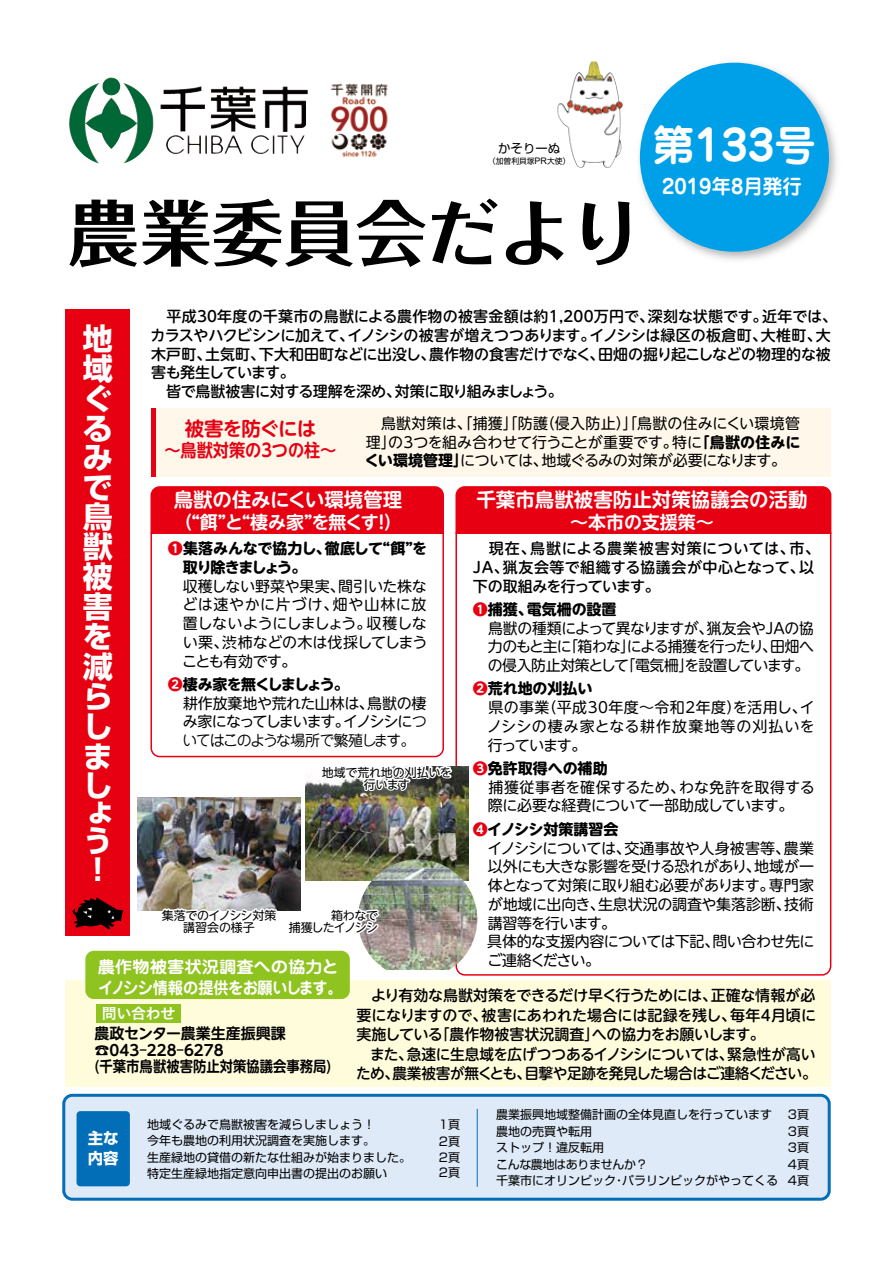
<style>
.page{position:relative;width:893px;height:1263px;background:#fff}
.page>*{position:absolute;margin:0;border:0;box-sizing:border-box;transform-origin:0 0}
.t1{font:700 71.7px "Folk Pro";color:#000}
.t2{font:700 42px "Jun 501 Pro";color:#fff}
.t3{font:700 30px/29.5px "Shin Go Pro";color:#fff}
.t4{font:700 20.1px "Jun 501 Pro";color:#fff}
.t5{font:700 19.5px "UD Shin M Go Pr 6 N De";color:#fff}
.t6{font:700 19.5px "UD Shin M Go Pr 6 N De";letter-spacing:-.045em;color:#e60012}
.t7{font:700 18px "UD Shin M Go Pr 6 N De";letter-spacing:-.005em;color:#fff}
.t8{font:700 18px "UD Shin M Go Pr 6 N De";letter-spacing:-.005em;color:#e60012;scale:.9 1}
.t9{font:700 16.5px/21px "Jun 501 Pro";letter-spacing:-.005em;color:#fff;scale:1.05 1}
.t10{font:700 15.45px/19.5px "Shin Go Pro";color:#fff}
.t11{font:15px/18.8px "UD Shin M Go Pr 6 N";letter-spacing:-.02em;color:#000}
.t12{font:500 15px/18.8px "UD Shin M Go Pr 6 N";letter-spacing:-.015em;color:#000}
.t13{font:500 15px/18.8px "UD Shin M Go Pr 6 N";letter-spacing:.02em;color:#000}
.t14{font:700 15px/16.5px "UD Shin M Go Pr 6 N De";color:#000}
.t15{font:700 15px/18.8px "UD Shin M Go Pr 6 N";letter-spacing:-.045em;color:#000}
.t16{font:15px "UD Shin M Go Pr 6 N";letter-spacing:.03em;color:#000}
.t17{font:15px "UD Shin M Go Pr 6 N";letter-spacing:.01em;color:#000}
.t18{font:15px "UD Shin M Go Pr 6 N";letter-spacing:.06em;color:#000}
.t19{font:15px "Jun 201 Pro";letter-spacing:-.095em;color:#000}
.t20{font:700 15px "UD Shin M Go Pr 6 N";letter-spacing:-.005em;color:#000}
.t21{font:15px "Hiragino UD Sans Std N W6";letter-spacing:-.02em;color:#fff}
.t22{font:12.45px "Shin Go Pro";color:#000}
.t23{font:12px/16.5px "Shin Go Pro";color:#000;text-align:justify}
.t24{font:12px/12px "UD Shin M Go Pr 6 N";letter-spacing:-.025em;color:#000;text-align:center}
.t25{font:12px/12px "UD Shin M Go Pr 6 N";letter-spacing:-.07em;color:#000;text-align:right}
.t26{font:7.8px "Shin Go Pro";color:#000}
.s1{font-family:"Arial";font-size:9px}
.s2{font-weight:700}
.s3{color:#e60012}
.s4{font-weight:700;color:#e60012}
.s5{font-family:"Jun 201 Pro"}
</style>
<div class="page">
<div style="left:64px;top:1095px;width:765px;height:104px;background:#dfeaf8;border-radius:9px"></div>
<div style="left:62px;top:1094px;width:769px;height:107px;border:3px solid #036eb8;border-radius:9px"></div>
<hr style="left:477px;top:1109px;width:1px;height:78px;background:#036eb8">
<div style="left:77px;top:1111px;width:53px;height:75px;background:#036eb8;border-radius:4px"></div>
<div style="left:150px;top:486px;width:294px;height:46px;background:#e60012"></div>
<svg style="left:150px;top:532px;width:294px;height:226px"></svg>
<div style="left:455px;top:486px;width:377px;height:46px;background:#e60012"></div>
<svg style="left:455px;top:532px;width:377px;height:444px"></svg>
<img style="left:454px;top:766px;width:14px;height:93px">
<img style="left:454px;top:859px;width:23px;height:111px">
<div style="left:65px;top:980px;width:766px;height:106px;background:#fffcdb"></div>
<div style="left:65px;top:309px;width:65px;height:627px;background:#e60012"></div>
<div style="left:156px;top:408px;width:675px;height:68px;background:#fef7ea"></div>
<img style="left:137px;top:797px;width:21px;height:114px">
<img style="left:158px;top:702px;width:296px;height:297px">
<svg style="left:72px;top:897px;width:51px;height:32px"></svg>
<div style="left:96px;top:1004px;width:85px;height:19px;background:#8fc31f"></div>
<div style="left:151px;top:408px;width:5px;height:68px;background:#e60012"></div>
<div style="left:85px;top:951px;width:265px;height:48px;background:#8fc31f;border-radius:9px"></div>
<img style="left:330px;top:83px;width:58px;height:74px">
<img style="left:639px;top:62px;width:198px;height:198px">
<div style="left:640px;top:63px;width:189px;height:189px;background:#00a0e9;border-radius:50%"></div>
<img style="left:102px;top:77px;width:35px;height:46px">
<img style="left:565px;top:61px;width:29px;height:51px">
<p class="t22" style="left:498px;top:138px;width:64px">かそりーぬ</p>
<p class="t26" style="left:488px;top:155px;width:84px">（加曽利貝塚<span class="s1">PR</span>大使）</p>
<h1 class="t1" style="left:68px;top:172px;width:575px">農業委員会だより</h1>
<h2 class="t2" style="left:653px;top:112px;width:165px">第133号</h2>
<h3 class="t4" style="left:662px;top:171px;width:141px">2019年8月発行</h3>
<p class="t12" style="left:151px;top:306px;width:688px">　平成30年度の千葉市の鳥獣による農作物の被害金額は約1,200万円で、深刻な状態です。近年では、カラスやハクビシンに加えて、イノシシの被害が増えつつあります。イノシシは緑区の板倉町、大椎町、大木戸町、土気町、下大和田町などに出没し、農作物の食害だけでなく、田畑の掘り起こしなどの物理的な被害も発生しています。<br>　皆で鳥獣被害に対する理解を深め、対策に取り組みましょう。</p>
<p class="t11" style="left:365px;top:413px;width:437px;text-align:justify">　鳥獣対策は、「捕獲」「防護（侵入防止）」「鳥獣の住みにくい環境管理」の3つを組み合わせて行うことが重要です。特に<span class="s2">「鳥獣の住みにくい環境管理」</span>については、地域ぐるみの対策が必要になります。</p>
<h3 class="t3" style="left:83px;top:320px;width:31px">地域ぐるみで鳥獣被害を減らしましょう！</h3>
<h3 class="t6" style="left:185px;top:411px;width:133px">被害を防ぐには</h3>
<p class="t8" style="left:164px;top:435px;width:193px">～鳥獣対策の3つの柱～</p>
<h3 class="t5" style="left:476px;top:483px;width:333px">千葉市鳥獣被害防止対策協議会の活動</h3>
<p class="t7" style="left:570px;top:506px;width:145px">～本市の支援策～</p>
<h3 class="t5" style="left:174px;top:483px;width:230px">鳥獣の住みにくい環境管理</h3>
<p class="t7" style="left:174px;top:506px;width:229px">（“餌”と“棲み家”を無くす！）</p>
<p class="t15" style="left:183px;top:538px;width:246px;text-indent:-15px"><span class="s3">❶</span>集落みんなで協力し、徹底して“餌”を取り除きましょう。</p>
<p class="t11" style="left:182px;top:576px;width:247px;text-align:justify;text-indent:-14px">　収穫しない野菜や果実、間引いた株などは速やかに片づけ、畑や山林に放置しないようにしましょう。収穫しない栗、渋柿などの木は伐採してしまうことも有効です。</p>
<p class="t11" style="left:183px;top:674px;width:246px;text-indent:-15px"><span class="s4">❷</span><span class="s2">棲み家を無くしましょう。<br></span>耕作放棄地や荒れた山林は、鳥獣の棲み家になってしまいます。イノシシに<span class="s5">つ</span></p>
<p class="t19" style="left:182px;top:729px;width:235px">いてはこのような場所で繁殖します。</p>
<p class="t13" style="left:473px;top:538px;width:349px">　現在、鳥獣による農業被害対策については、市、<br>JA、猟友会等で組織する協議会が中心となって、以下の取組みを行っています。</p>
<p class="t11" style="left:488px;top:599px;width:328px;text-indent:-15px"><span class="s4">❶</span><span class="s2">捕獲、電気柵の設置<br></span>鳥獣の種類によって異なりますが、猟友会やJAの協力のもと主に「箱わな」による捕獲を行ったり、田畑への侵入防止対策として「電気柵」を設置しています。</p>
<p class="t20" style="left:473px;top:676px;width:121px"><span class="s3">❷</span>荒れ地の刈払い</p>
<p class="t16" style="left:473px;top:695px;width:343px">　県の事業（平成30年度～令和2年度）を活用し、イ</p>
<p class="t18" style="left:487px;top:714px;width:329px">ノシシの棲み家となる耕作放棄地等の刈払いを</p>
<p class="t11" style="left:488px;top:735px;width:100px">行っています。</p>
<p class="t20" style="left:473px;top:755px;width:136px"><span class="s3">❸</span>免許取得への補助</p>
<p class="t17" style="left:473px;top:775px;width:343px">　捕獲従事者を確保するため、わな免許を取得する</p>
<p class="t11" style="left:488px;top:795px;width:307px">際に必要な経費について一部助成しています。</p>
<p class="t11" style="left:487px;top:819px;width:329px;text-indent:-14px"><span class="s4">❹</span><span class="s2">イノシシ対策講習会<br></span>イノシシについては、交通事故や人身被害等、農業以外にも大きな影響を受ける恐れがあり、地域が一体となって対策に取り組む必要があります。専門家が地域に出向き、生息状況の調査や集落診断、技術講習等を行います。<br>具体的な支援内容については下記、問い合わせ先にご連絡ください。</p>
<p class="t12" style="left:356px;top:985px;width:462px;line-height:19.5px">　より有効な鳥獣対策をできるだけ早く行うためには、正確な情報が必要になりますので、被害にあわれた場合には記録を残し、毎年4月頃に実施している「農作物被害状況調査」への協力をお願いします。<br>　また、急速に生息域を広げつつあるイノシシについては、緊急性が高いため、農業被害が無くとも、目撃や足跡を発見した場合はご連絡ください。</p>
<p class="t24" style="left:322px;top:765px;width:132px">地域で荒れ地の刈払いを行います</p>
<p class="t24" style="left:162px;top:909px;width:116px">集落でのイノシシ対策講習会の様子</p>
<p class="t25" style="left:289px;top:909px;width:91px">箱わなで<br>捕獲したイノシシ</p>
<p class="t9" style="left:98px;top:954px;width:235px">農作物被害状況調査への協力とイノシシ情報の提供をお願いします。</p>
<p class="t21" style="left:102px;top:1002px;width:75px">問い合わせ</p>
<p class="t14" style="left:95px;top:1024px;width:238px">農政センター農業生産振興課☎043‒228‒6278<br>(千葉市鳥獣被害防止対策協議会事務局)</p>
<p class="t23" style="left:147px;top:1114px;width:265px;text-align:left">地域ぐるみで鳥獣被害を減らしましょう！<br>今年も農地の利用状況調査を実施します。<br>生産緑地の貸借の新たな仕組みが始まりました。特定生産緑地指定意向申出書の提出のお願い</p>
<p class="t23" style="left:496px;top:1105px;width:283px;text-align:left">農業振興地域整備計画の全体見直しを行っています農地の売買や転用<br>ストップ！違反転用<br>こんな農地はありませんか？<br>千葉市にオリンピック・パラリンピックがやってくる</p>
<p class="t10" style="left:88px;top:1127px;width:32px">主な内容</p>
<p class="t23" style="left:439px;top:1115px;width:23px">1頁2頁2頁</p>
<p class="t23" style="left:439px;top:1163px;width:23px">2頁</p>
<p class="t23" style="left:788px;top:1105px;width:23px">3頁3頁3頁4頁4頁</p>
</div>
